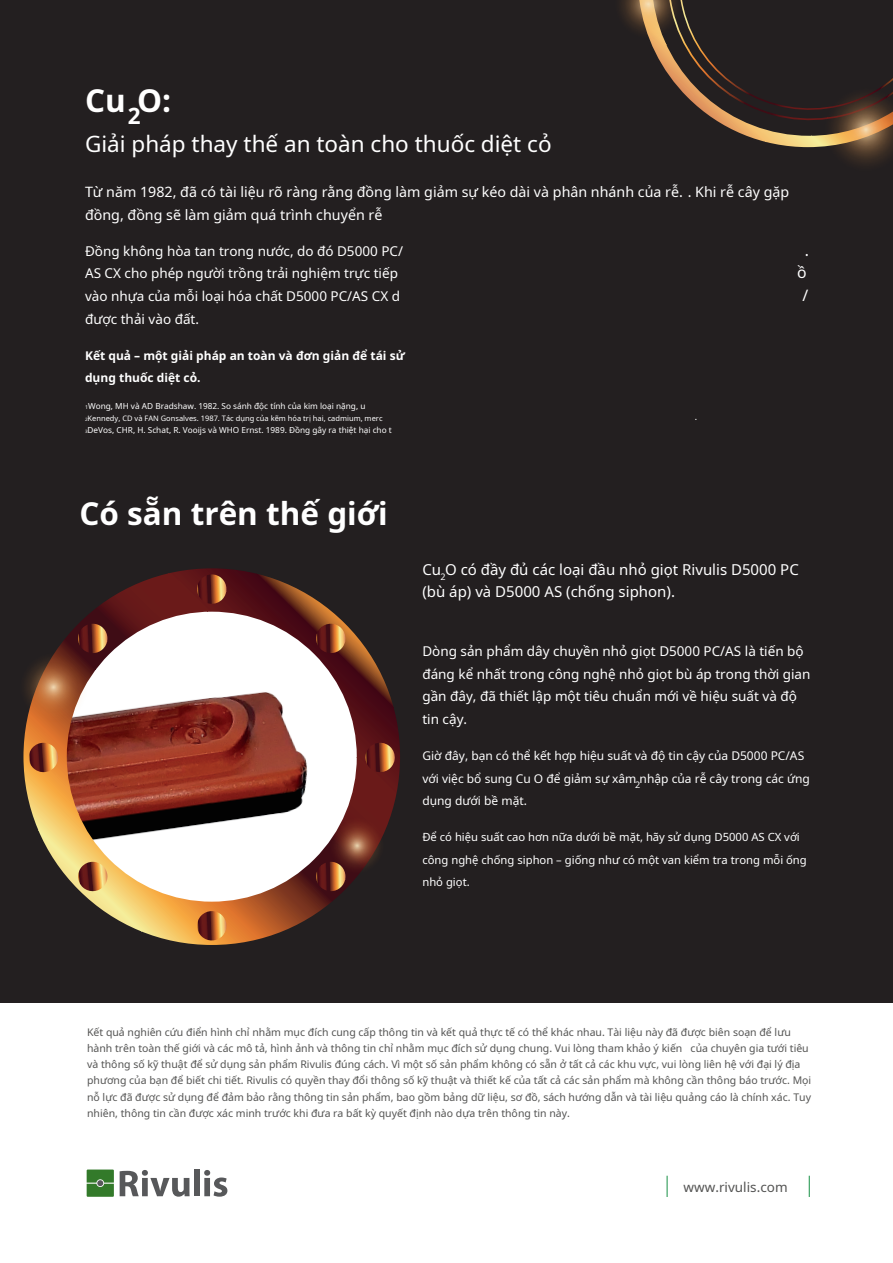
<style>
.page{position:relative;width:893px;height:1263px;background:#fff}
.page>*{position:absolute;margin:0;border:0;box-sizing:border-box;transform-origin:0 0}
.t1{font:700 31.5px "Noto Sans";color:#fff}
.t2{font:22.5px "Noto Sans";color:#fff}
.t3{font:700 22.5px "Noto Sans";color:#fff}
.t4{font:15.75px/22.8px "Noto Sans";color:#fff;text-align:center}
.t5{font:15px/22.8px "Noto Sans";color:#fff}
.t6{font:14.25px/22.8px "Noto Sans";color:#fff}
.t7{font:13.5px/22.8px "Noto Sans";color:#fff}
.t8{font:13.5px "Noto Sans";color:#545453}
.t9{font:12px/22.8px "Noto Sans";color:#fff}
.t10{font:700 12px/22.8px "Noto Sans";color:#fff}
.t11{font:11.25px/22.8px "Noto Sans";color:#fff}
.t12{font:10.5px/16.2px "Noto Sans";color:#545453}
.t13{font:9px "Noto Sans";color:#fff}
.t14{font:8.25px "Noto Sans";color:#fff}
.t15{font:7.5px "Noto Sans";color:#fff}
.s1{font-size:5.25px}
.s2{font-size:4.5px}
</style>
<div class="page">
<div style="left:0;top:0;width:893px;height:1002px;background:#231f20"></div>
<svg style="left:651px;top:10px;width:242px;height:137px"></svg>
<img style="left:819px;top:82px;width:74px;height:82px">
<img style="left:621px;top:0;width:63px;height:43px">
<svg style="left:120px;top:1170px;width:70px;height:27px"></svg>
<div style="left:194px;top:1170px;width:6px;height:26px;background:#57585a"></div>
<svg style="left:204px;top:1170px;width:23px;height:27px"></svg>
<svg style="left:87px;top:1169px;width:27px;height:28px"></svg>
<svg style="left:667px;top:1176px;width:1px;height:21px"></svg>
<svg style="left:809px;top:1176px;width:1px;height:21px"></svg>
<svg style="left:23px;top:568px;width:377px;height:377px"></svg>
<svg style="left:196px;top:911px;width:32px;height:31px"></svg>
<svg style="left:196px;top:574px;width:32px;height:30px"></svg>
<svg style="left:365px;top:743px;width:30px;height:29px"></svg>
<svg style="left:27px;top:743px;width:31px;height:29px"></svg>
<svg style="left:316px;top:862px;width:29px;height:29px"></svg>
<svg style="left:78px;top:624px;width:29px;height:29px"></svg>
<svg style="left:78px;top:862px;width:31px;height:31px"></svg>
<svg style="left:315px;top:624px;width:31px;height:31px"></svg>
<img style="left:23px;top:649px;width:66px;height:76px">
<img style="left:326px;top:814px;width:62px;height:62px">
<h1 class="t1" style="left:85px;top:78px;width:88px">Cu O:</h1>
<h2 class="t2" style="left:85px;top:128px;width:468px">Giải pháp thay thế an toàn cho thuốc diệt cỏ</h2>
<h2 class="t3" style="left:128px;top:100px;width:14px">2</h2>
<h3 class="t6" style="left:85px;top:180px;width:706px">Từ năm 1982, đã có tài liệu rõ ràng rằng đồng làm giảm sự kéo dài và phân nhánh của rễ. . Khi rễ cây gặp đồng, đồng sẽ làm giảm quá trình chuyển rễ</h3>
<p class="t7" style="left:85px;top:239px;width:320px">Đồng không hòa tan trong nước, do đó D5000 PC/ AS CX cho phép người trồng trải nghiệm trực tiếp vào nhựa của mỗi loại hóa chất D5000 PC/AS CX d được thải vào đất.</p>
<h3 class="t4" style="left:797px;top:238px;width:13px">. ồ /</h3>
<p class="t10" style="left:85px;top:344px;width:321px">Kết quả – một giải pháp an toàn và đơn giản để tái sử dụng thuốc diệt cỏ.</p>
<p class="t14" style="left:85px;top:400px;width:282px"><span class="s1">1</span>Wong, MH và AD Bradshaw. 1982. So sánh độc tính của kim loại nặng, u</p>
<p class="t15" style="left:85px;top:413px;width:299px"><span class="s2">2</span>Kennedy, CD và FAN Gonsalves. 1987. Tác dụng của kẽm hóa trị hai, cadmium, merc</p>
<p class="t14" style="left:85px;top:424px;width:308px"><span class="s2">3</span>DeVos, CHR, H. Schat, R. Vooijs và WHO Ernst. 1989. Đồng gây ra thiệt hại cho t</p>
<p class="t13" style="left:695px;top:411px;width:4px">.</p>
<h1 class="t1" style="left:79px;top:492px;width:310px">Có sẵn trên thế giới</h1>
<h3 class="t5" style="left:422px;top:557px;width:378px">Cu O có đầy đủ các loại đầu nhỏ giọt Rivulis D5000 PC (bù áp) và D5000 AS (chống siphon).</h3>
<p class="t13" style="left:441px;top:570px;width:7px">2</p>
<p class="t7" style="left:422px;top:639px;width:389px">Dòng sản phẩm dây chuyền nhỏ giọt D5000 PC/AS là tiến bộ đáng kể nhất trong công nghệ nhỏ giọt bù áp trong thời gian gần đây, đã thiết lập một tiêu chuẩn mới về hiệu suất và độ tin cậy.</p>
<p class="t9" style="left:422px;top:744px;width:389px">Giờ đây, bạn có thể kết hợp hiệu suất và độ tin cậy của D5000 PC/AS với việc bổ sung Cu O để giảm sự xâm nhập của rễ cây trong các ứng dụng dưới bề mặt.</p>
<p class="t13" style="left:635px;top:778px;width:7px">2</p>
<p class="t11" style="left:422px;top:825px;width:386px">Để có hiệu suất cao hơn nữa dưới bề mặt, hãy sử dụng D5000 AS CX với công nghệ chống siphon – giống như có một van kiểm tra trong mỗi ống nhỏ giọt.</p>
<p class="t12" style="left:87px;top:1023px;width:726px">Kết quả nghiên cứu điển hình chỉ nhằm mục đích cung cấp thông tin và kết quả thực tế có thể khác nhau. Tài liệu này đã được biên soạn để lưu hành trên toàn thế giới và các mô tả, hình ảnh và thông tin chỉ nhằm mục đích sử dụng chung. Vui lòng tham khảo ý kiến của chuyên gia tưới tiêu và thông số kỹ thuật để sử dụng sản phẩm Rivulis đúng cách. Vì một số sản phẩm không có sẵn ở tất cả các khu vực, vui lòng liên hệ với đại lý địa phương của bạn để biết chi tiết. Rivulis có quyền thay đổi thông số kỹ thuật và thiết kế của tất cả các sản phẩm mà không cần thông báo trước. Mọi nỗ lực đã được sử dụng để đảm bảo rằng thông tin sản phẩm, bao gồm bảng dữ liệu, sơ đồ, sách hướng dẫn và tài liệu quảng cáo là chính xác. Tuy nhiên, thông tin cần được xác minh trước khi đưa ra bất kỳ quyết định nào dựa trên thông tin này.</p>
<p class="t8" style="left:684px;top:1178px;width:106px">www.rivulis.com</p>
</div>
